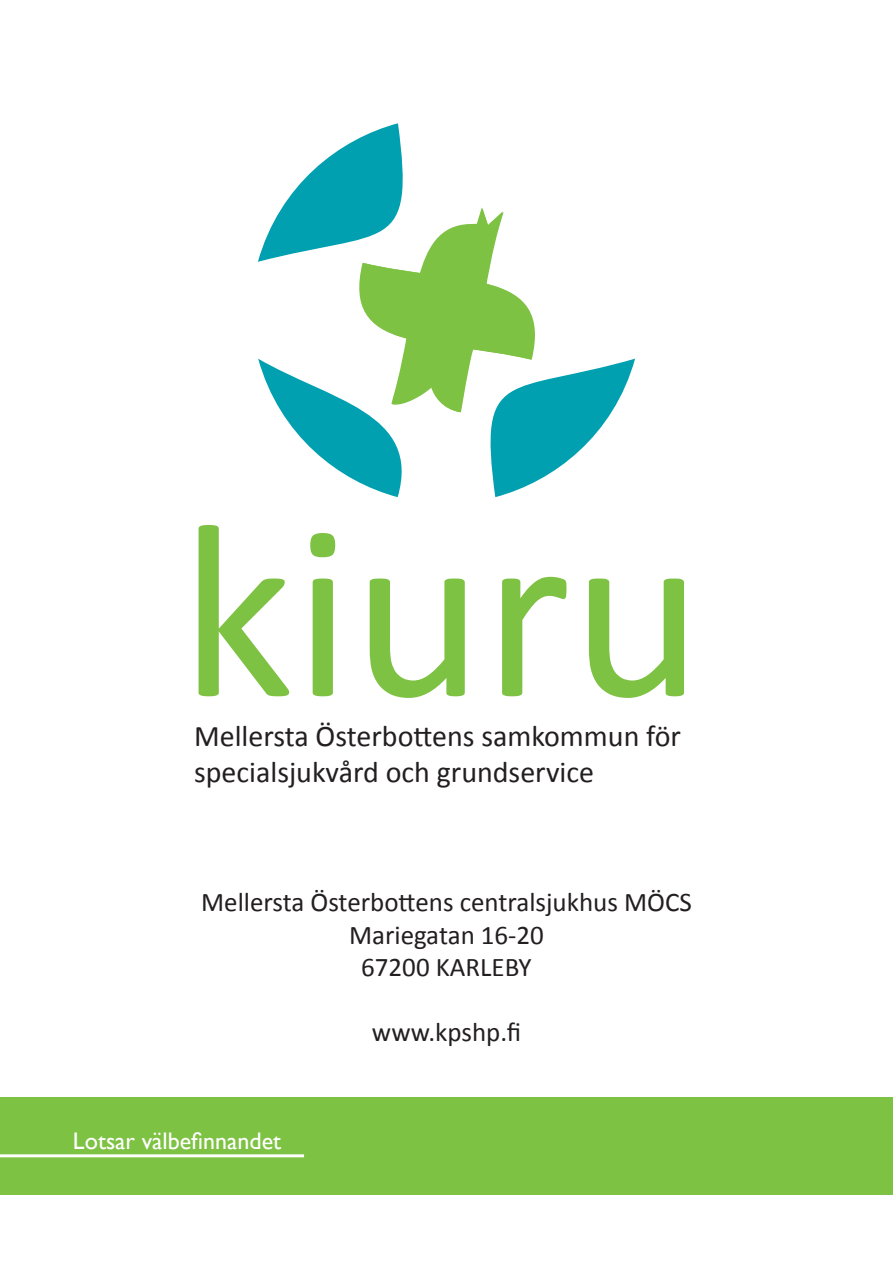
<style>
.page{position:relative;width:893px;height:1263px;background:#fff}
.page>*{position:absolute;margin:0;border:0;box-sizing:border-box;transform-origin:0 0}
.t1{font:30px/36px "Calibri";color:#231f20}
.t2{font:27px "Calibri";color:#231f20}
.t3{font:24px "Gill Sans";color:#fff}
</style>
<div class="page">
<div style="left:0;top:1097px;width:893px;height:97px;background:#7ec243"></div>
<svg style="left:199px;top:525px;width:485px;height:173px"></svg>
<hr style="left:0;top:1154px;width:304px;height:3px;background:#fff">
<svg style="left:258px;top:123px;width:377px;height:374px"></svg>
<p class="t1" style="left:194px;top:718px;width:488px">Mellersta Österbottens samkommun för specialsjukvård och grundservice</p>
<p class="t2" style="left:201px;top:885px;width:492px">Mellersta Österbottens centralsjukhus MÖCS</p>
<p class="t2" style="left:349px;top:918px;width:196px">Mariegatan 16-20</p>
<p class="t2" style="left:361px;top:950px;width:172px">67200 KARLEBY</p>
<p class="t3" style="left:73px;top:1127px;width:210px">Lotsar välbefinnandet</p>
<p class="t2" style="left:372px;top:1015px;width:151px">www.kpshp.fi</p>
</div>
